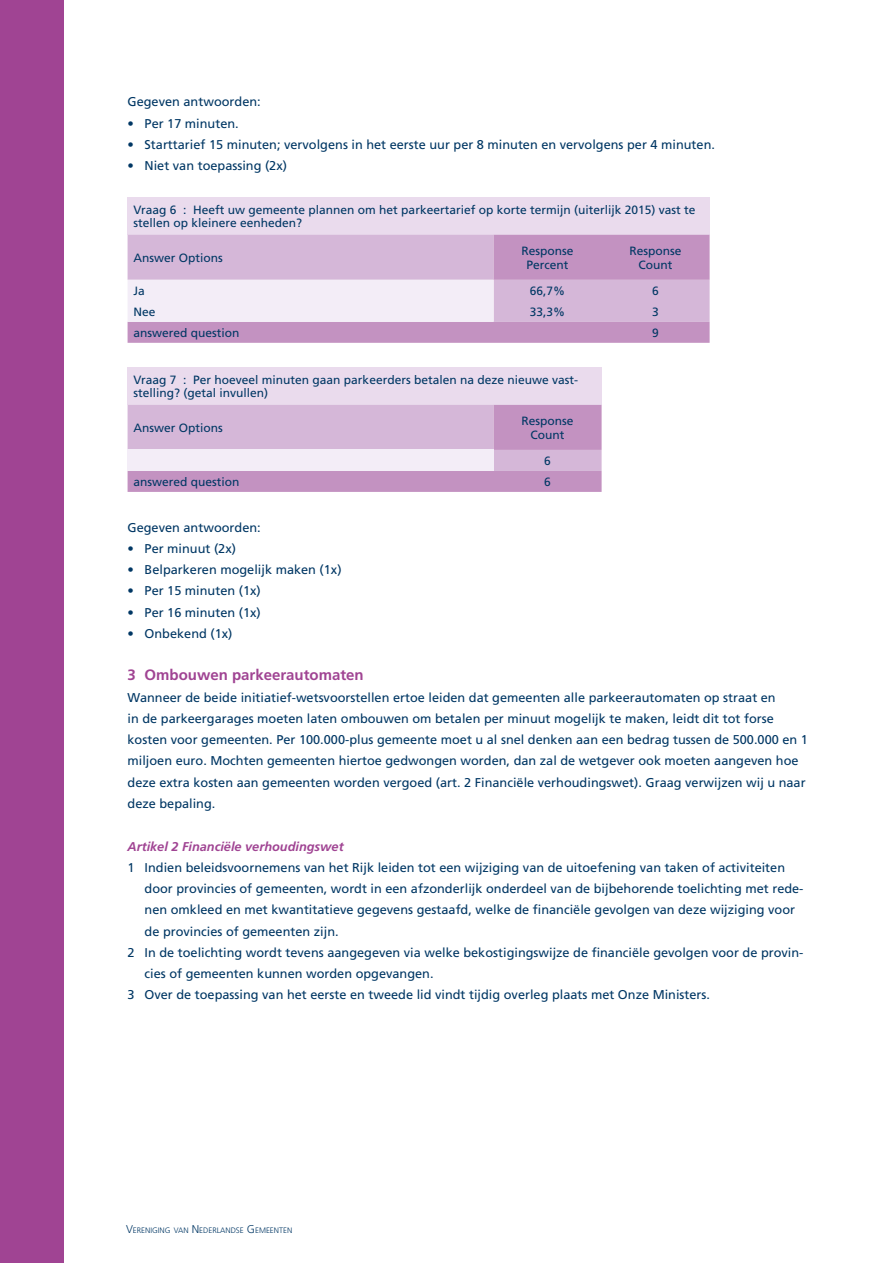
<style>
.page{position:relative;width:893px;height:1263px;background:#fff}
.page>*{position:absolute;margin:0;border:0;box-sizing:border-box;transform-origin:0 0}
._003_Tussenkop_1___1{font:700 15px "Frutiger LT Std";color:#a04493}
._004_Broodtekst___8{font:12.75px/21.3px "Frutiger LT Std";color:#003764}
.tab2{font:12.75px/21.3px "Frutiger LT Std";color:#003764}
._003_Tussenkop_2___8{font:italic 700 12.75px "Frutiger LT Std";color:#a04493}
.tabel_groot_lijks_li{font:12px/13.5px "Frutiger LT Std";color:#003764}
.tabel_groot_centrere{font:12px/13.5px "Frutiger LT Std";color:#003764;text-align:center}
.t1{font:300 7.8px "Frutiger LT Std";color:#003764}
.s1{font-size:11.25px}
</style>
<div class="page">
<div style="left:0;top:0;width:64px;height:1263px;background:#a04493"></div>
<div style="left:128px;top:197px;width:582px;height:38px;background:#eadbed"></div>
<svg style="left:128px;top:235px;width:582px;height:108px;background:#cda6cd"></svg>
<div style="left:128px;top:280px;width:366px;height:42px;background:#f3edf7"></div>
<div style="left:128px;top:367px;width:474px;height:38px;background:#eadbed"></div>
<svg style="left:128px;top:405px;width:474px;height:87px;background:#cda7ce"></svg>
<div style="left:128px;top:450px;width:366px;height:21px;background:#f3edf7"></div>
<p class="_004_Broodtekst___8" style="left:128px;top:91px;width:135px">Gegeven antwoorden:</p>
<p class="_004_Broodtekst___8" style="left:128px;top:113px;width:113px">• Per 17 minuten.</p>
<p class="_004_Broodtekst___8" style="left:128px;top:134px;width:589px">• Starttarief 15 minuten; vervolgens in het eerste uur per 8 minuten en vervolgens per 4 minuten.</p>
<p class="_004_Broodtekst___8" style="left:128px;top:155px;width:161px">• Niet van toepassing (2x)</p>
<p class="tabel_groot_lijks_li" style="left:134px;top:203px;width:563px">Vraag 6 : Heeft uw gemeente plannen om het parkeertarief op korte termijn (uiterlijk 2015) vast te stellen op kleinere eenheden?</p>
<p class="tabel_groot_lijks_li" style="left:134px;top:251px;width:91px">Answer Options</p>
<p class="tabel_groot_centrere" style="left:522px;top:244px;width:54px">Response<br>Percent</p>
<p class="tabel_groot_centrere" style="left:630px;top:244px;width:54px">Response</p>
<p class="tabel_groot_centrere" style="left:639px;top:258px;width:35px">Count</p>
<p class="tabel_groot_lijks_li" style="left:134px;top:284px;width:13px">Ja</p>
<p class="tabel_groot_centrere" style="left:530px;top:284px;width:37px">66,7%</p>
<p class="tabel_groot_centrere" style="left:652px;top:284px;width:8px">6</p>
<p class="tabel_groot_lijks_li" style="left:134px;top:305px;width:24px">Nee</p>
<p class="tabel_groot_centrere" style="left:530px;top:305px;width:37px">33,3%</p>
<p class="tabel_groot_centrere" style="left:652px;top:305px;width:8px">3</p>
<p class="tabel_groot_lijks_li" style="left:134px;top:326px;width:108px">answered question</p>
<p class="tabel_groot_centrere" style="left:652px;top:326px;width:8px">9</p>
<p class="tabel_groot_lijks_li" style="left:134px;top:373px;width:446px">Vraag 7 : Per hoeveel minuten gaan parkeerders betalen na deze nieuwe vast&shy;stelling? (getal invullen)</p>
<p class="tabel_groot_lijks_li" style="left:134px;top:421px;width:91px">Answer Options</p>
<p class="tabel_groot_centrere" style="left:522px;top:414px;width:54px">Response</p>
<p class="tabel_groot_centrere" style="left:531px;top:428px;width:35px">Count</p>
<p class="tabel_groot_centrere" style="left:544px;top:454px;width:8px">6</p>
<p class="tabel_groot_lijks_li" style="left:134px;top:475px;width:108px">answered question</p>
<p class="tabel_groot_centrere" style="left:544px;top:475px;width:8px">6</p>
<p class="_004_Broodtekst___8" style="left:128px;top:516px;width:135px">Gegeven antwoorden:</p>
<p class="_004_Broodtekst___8" style="left:128px;top:538px;width:110px">• Per minuut (2x)</p>
<p class="_004_Broodtekst___8" style="left:128px;top:559px;width:215px">• Belparkeren mogelijk maken (1x)</p>
<p class="_004_Broodtekst___8" style="left:128px;top:580px;width:135px">• Per 15 minuten (1x)</p>
<p class="_004_Broodtekst___8" style="left:128px;top:602px;width:135px">• Per 16 minuten (1x)</p>
<p class="_004_Broodtekst___8" style="left:128px;top:623px;width:106px">• Onbekend (1x)</p>
<p class="_003_Tussenkop_1___1" style="left:128px;top:666px;width:238px">3 Ombouwen parkeerautomaten</p>
<p class="_004_Broodtekst___8" style="left:128px;top:687px;width:682px">Wanneer de beide initiatief-wetsvoorstellen ertoe leiden dat gemeenten alle parkeerautomaten op straat en<br>in de parkeergarages moeten laten ombouwen om betalen per minuut mogelijk te maken, leidt dit tot forse kosten voor gemeenten. Per 100.000-plus gemeente moet u al snel denken aan een bedrag tussen de 500.000 en 1 miljoen euro. Mochten gemeenten hiertoe gedwongen worden, dan zal de wetgever ook moeten aangeven hoe deze extra kosten aan gemeenten worden vergoed (art. 2 Financiële verhoudingswet). Graag verwijzen wij u naar deze bepaling.</p>
<p class="_003_Tussenkop_2___8" style="left:128px;top:838px;width:218px">Artikel 2 Financiële verhoudingswet</p>
<p class="tab2" style="left:145px;top:857px;width:660px;text-indent:-17px">1 Indien beleidsvoornemens van het Rijk leiden tot een wijziging van de uitoefening van taken of activiteiten door provincies of gemeenten, wordt in een afzonderlijk onderdeel van de bijbehorende toelichting met rede&shy;nen omkleed en met kwantitatieve gegevens gestaafd, welke de financiële gevolgen van deze wijziging voor de provincies of gemeenten zijn.</p>
<p class="tab2" style="left:145px;top:942px;width:660px;text-indent:-17px">2 In de toelichting wordt tevens aangegeven via welke bekostigingswijze de financiële gevolgen voor de provin&shy;cies of gemeenten kunnen worden opgevangen.</p>
<p class="tab2" style="left:128px;top:984px;width:584px">3 Over de toepassing van het eerste en tweede lid vindt tijdig overleg plaats met Onze Ministers.</p>
<p class="t1" style="left:126px;top:1226px;width:168px"><span class="s1">V</span>ERENIGING VAN <span class="s1">N</span> EDERLANDSE <span class="s1">G</span> EMEENTEN</p>
</div>
